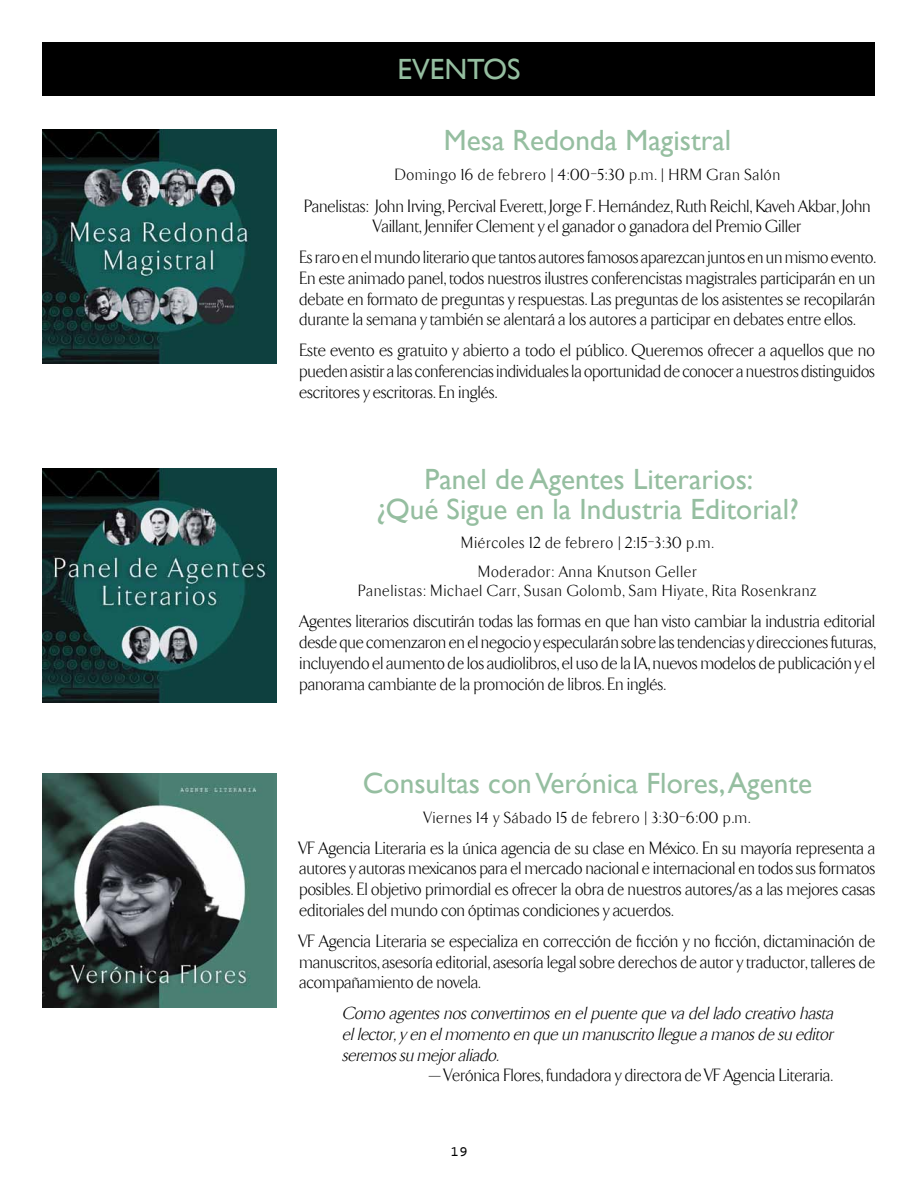
<style>
.page{position:relative;width:918px;height:1188px;background:#fff}
.page>*{position:absolute;margin:0;border:0;box-sizing:border-box;transform-origin:0 0}
.t1{font:29.25px/30px "Gill Sans";color:#95bea0;text-align:center}
.t2{font:300 18px/20.7px "TF Arrow";color:#000;text-align:justify}
.t3{font:italic 300 18px/20.7px "TF Arrow";color:#000;text-align:justify}
.t4{font:300 16.5px/29.2px "TF Arrow";letter-spacing:.05em;color:#000;text-align:center}
.t5{font:15px "Courier Prime";color:#000}
</style>
<div class="page">
<div style="left:43px;top:43px;width:832px;height:53px;background:#000"></div>
<img style="left:43px;top:130px;width:233px;height:234px">
<img style="left:43px;top:469px;width:233px;height:233px">
<img style="left:43px;top:773px;width:233px;height:234px">
<h1 class="t1" style="left:398px;top:55px;width:124px">Eventos</h1>
<h1 class="t1" style="left:444px;top:126px;width:289px">Mesa Redonda Magistral</h1>
<p class="t4" style="left:395px;top:161px;width:387px">Domingo 16 de febrero | 4:00–5:30 p.m. | HRM Gran Salón</p>
<p class="t2" style="left:304px;top:196px;width:568px;text-align:center">Panelistas: John Irving, Percival Everett, Jorge F. Hernández, Ruth Reichl, Kaveh Akbar, John<br>Vaillant, Jennifer Clement y el ganador o ganadora del Premio Giller</p>
<p class="t2" style="left:300px;top:248px;width:578px">Es raro en el mundo literario que tantos autores famosos aparezcan juntos en un mismo evento.<br>En este animado panel, todos nuestros ilustres conferencistas magistrales participarán en un debate en formato de preguntas y respuestas. Las preguntas de los asistentes se recopilarán durante la semana y también se alentará a los autores a participar en debates entre ellos.</p>
<p class="t2" style="left:300px;top:341px;width:577px">Este evento es gratuito y abierto a todo el público. Queremos ofrecer a aquellos que no pueden asistir a las conferencias individuales la oportunidad de conocer a nuestros distinguidos escritores y escritoras. En inglés.</p>
<h1 class="t1" style="left:376px;top:464px;width:424px">Panel de Agentes Literarios:<br>¿Qué Sigue en la Industria Editorial?</h1>
<p class="t4" style="left:461px;top:529px;width:254px">Miércoles 12 de febrero | 2:15–3:30 p.m.<br>Moderador: Anna Knutson Geller</p>
<p class="t4" style="left:358px;top:577px;width:460px">Panelistas: Michael Carr, Susan Golomb, Sam Hiyate, Rita Rosenkranz</p>
<p class="t2" style="left:300px;top:612px;width:578px">Agentes literarios discutirán todas las formas en que han visto cambiar la industria editorial desde que comenzaron en el negocio y especularán sobre las tendencias y direcciones futuras, incluyendo el aumento de los audiolibros, el uso de la IA, nuevos modelos de publicación y el panorama cambiante de la promoción de libros. En inglés.</p>
<h1 class="t1" style="left:363px;top:769px;width:451px">Consultas con Verónica Flores, Agente</h1>
<p class="t4" style="left:425px;top:803px;width:327px">Viernes 14 y Sábado 15 de febrero | 3:30–6:00 p.m.</p>
<p class="t2" style="left:300px;top:838px;width:577px">VF Agencia Literaria es la única agencia de su clase en México. En su mayoría representa a autores y autoras mexicanos para el mercado nacional e internacional en todos sus formatos posibles. El objetivo primordial es ofrecer la obra de nuestros autores/as a las mejores casas editoriales del mundo con óptimas condiciones y acuerdos.</p>
<p class="t2" style="left:300px;top:931px;width:577px">VF Agencia Literaria se especializa en corrección de ficción y no ficción, dictaminación de manuscritos, asesoría editorial, asesoría legal sobre derechos de autor y traductor, talleres de acompañamiento de novela.</p>
<p class="t3" style="left:342px;top:1004px;width:497px">Como agentesnosconvertimosen elpuente que vadellado creativo hasta ellector,y en elmomento en que un manuscrito llegue amanosde su editor seremossu mejoraliado.</p>
<p class="t2" style="left:429px;top:1066px;width:406px">— Verónica Flores, fundadora y directora de VF Agencia Literaria.</p>
<p class="t5" style="left:450px;top:1143px;width:19px">19</p>
</div>
